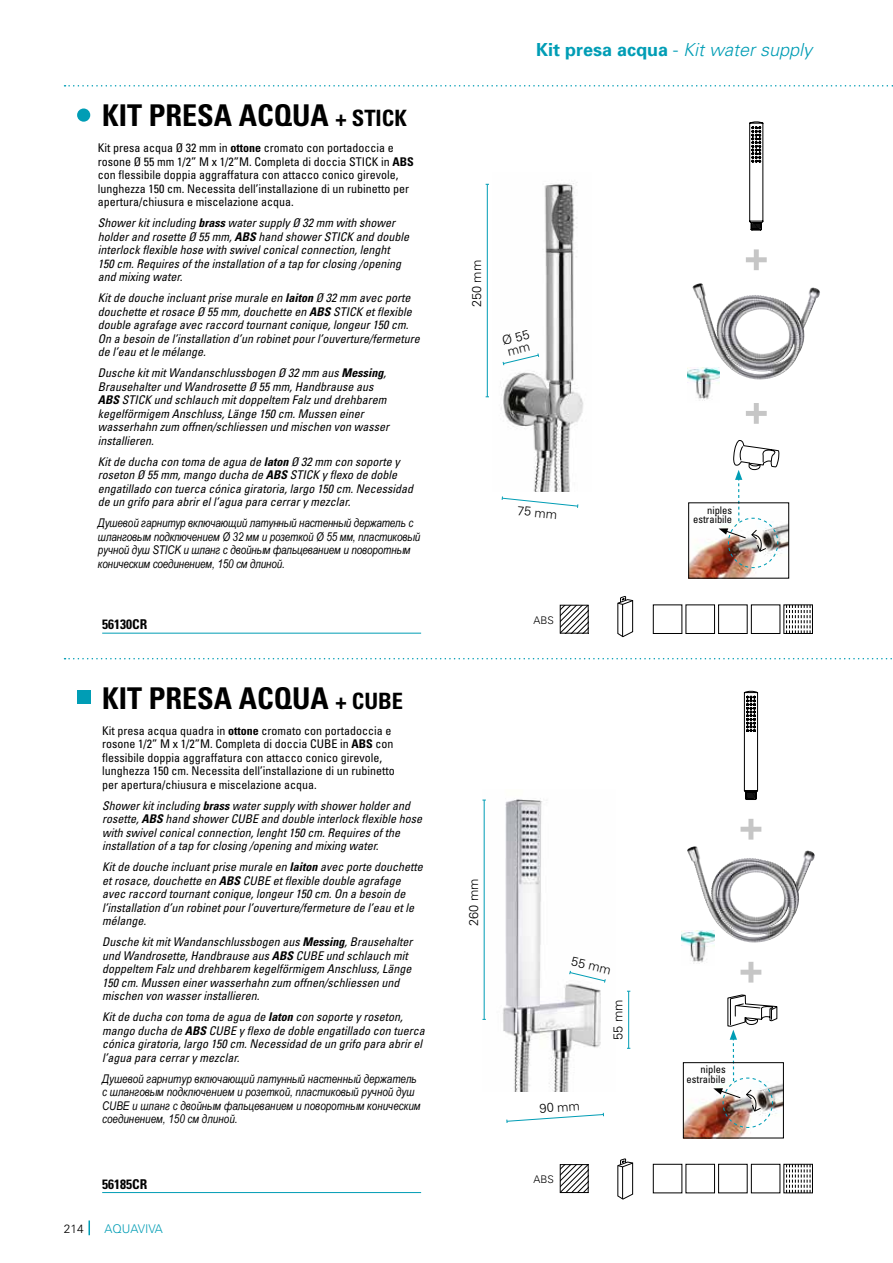
<style>
.page{position:relative;width:893px;height:1263px;background:#fff}
.page>*{position:absolute;margin:0;border:0;box-sizing:border-box;transform-origin:0 0}
.t1{font:700 condensed 30px "Univers";color:#000}
.t2{font:italic 300 18px "Univers";color:#009db5}
.t3{font:700 condensed 13.5px "Univers";color:#000}
.t4{font:300 12.75px/12px "Univers";color:#000}
.t5{font:italic condensed 12px/13.5px "Univers";color:#000}
.t6{font:condensed 12px/13.5px "Univers";color:#000}
.t7{font:italic 12px/13.5px "Arial Narrow";letter-spacing:-.01em;color:#000}
.t8{font:300 12px "Univers";color:#009db5}
.t9{font:300 12px "Univers";color:#000}
.t10{font:condensed 10.5px/9.3px "Univers";color:#000;text-align:right}
.t11{font:300 10.5px "Univers";color:#000}
.s1{font-size:22.5px}
.s2{font-weight:700}
.s3{font-weight:700;font-style:normal}
.s4{font-style:normal}
</style>
<div class="page">
<svg style="left:65px;top:85px;width:828px;height:2px"></svg>
<svg style="left:65px;top:658px;width:827px;height:1px"></svg>
<img style="left:482px;top:798px;width:119px;height:293px">
<img style="left:687px;top:847px;width:128px;height:96px">
<img style="left:692px;top:284px;width:128px;height:96px">
<img style="left:682px;top:930px;width:33px;height:34px">
<img style="left:687px;top:367px;width:33px;height:34px">
<img style="left:685px;top:1084px;width:97px;height:52px">
<img style="left:690px;top:524px;width:97px;height:52px">
<div style="left:683px;top:1062px;width:101px;height:76px;border:1px solid #000"></div>
<div style="left:688px;top:503px;width:101px;height:75px;border:1px solid #000"></div>
<svg style="left:740px;top:819px;width:21px;height:20px"></svg>
<svg style="left:746px;top:249px;width:21px;height:21px"></svg>
<svg style="left:740px;top:962px;width:21px;height:20px"></svg>
<svg style="left:746px;top:403px;width:21px;height:21px"></svg>
<svg style="left:713px;top:994px;width:64px;height:134px"></svg>
<img style="left:719px;top:440px;width:61px;height:129px">
<svg style="left:744px;top:691px;width:14px;height:109px"></svg>
<svg style="left:749px;top:121px;width:14px;height:110px"></svg>
<hr style="left:102px;top:1192px;width:319px;height:1px;background:#009db5">
<div style="left:77px;top:691px;width:13px;height:13px;background:#009db5"></div>
<svg style="left:562px;top:1166px;width:24px;height:25px"></svg>
<div style="left:560px;top:1164px;width:28px;height:29px;border:1px solid #000"></div>
<div style="left:718px;top:1164px;width:29px;height:29px;border:1px solid #000"></div>
<div style="left:751px;top:1164px;width:29px;height:29px;border:1px solid #000"></div>
<div style="left:686px;top:1164px;width:29px;height:29px;border:1px solid #000"></div>
<div style="left:653px;top:1164px;width:29px;height:29px;border:1px solid #000"></div>
<div style="left:784px;top:1164px;width:29px;height:29px;border:1px solid #000"></div>
<svg style="left:786px;top:1164px;width:24px;height:29px"></svg>
<hr style="left:102px;top:633px;width:319px;height:1px;background:#009db5">
<div style="left:77px;top:108px;width:13px;height:14px;background:#009db5;border-radius:50%"></div>
<img style="left:501px;top:182px;width:83px;height:309px">
<div style="left:718px;top:605px;width:29px;height:29px;border:1px solid #000"></div>
<div style="left:751px;top:605px;width:29px;height:29px;border:1px solid #000"></div>
<div style="left:686px;top:605px;width:29px;height:29px;border:1px solid #000"></div>
<div style="left:653px;top:605px;width:29px;height:29px;border:1px solid #000"></div>
<div style="left:784px;top:605px;width:29px;height:29px;border:1px solid #000"></div>
<svg style="left:786px;top:605px;width:24px;height:28px"></svg>
<svg style="left:562px;top:607px;width:24px;height:24px"></svg>
<div style="left:560px;top:605px;width:28px;height:28px;border:1px solid #000"></div>
<svg style="left:617px;top:1159px;width:16px;height:40px"></svg>
<svg style="left:617px;top:596px;width:16px;height:41px"></svg>
<hr style="left:484px;top:800px;width:1px;height:219px;background:#009db5">
<hr style="left:628px;top:991px;width:1px;height:57px;background:#009db5">
<svg style="left:569px;top:970px;width:37px;height:13px"></svg>
<svg style="left:506px;top:1113px;width:98px;height:10px"></svg>
<hr style="left:487px;top:184px;width:1px;height:213px;background:#009db5">
<svg style="left:501px;top:496px;width:77px;height:12px"></svg>
<svg style="left:502px;top:353px;width:38px;height:13px"></svg>
<svg style="left:88px;top:1220px;width:2px;height:15px"></svg>
<h1 class="t1" style="left:102px;top:97px;width:306px">KIT PRESA ACQUA <span class="s1">+ STICK</span></h1>
<p class="t6" style="left:98px;top:141px;width:317px">Kit presa acqua Ø 32 mm in <span class="s2">ottone</span> cromato con portadoccia e rosone Ø 55 mm 1/2” M x 1/2”M. Completa di doccia STICK in <span class="s2">ABS </span>con flessibile doppia aggraffatura con attacco conico girevole, lunghezza 150 cm. Necessita dell’installazione di un rubinetto per apertura/chiusura e miscelazione acqua.</p>
<p class="t5" style="left:98px;top:216px;width:313px">Shower kit including <span class="s2">brass</span> water supply Ø 32 mm with shower holder and rosette Ø 55 mm, <span class="s2">ABS</span> hand shower STICK and double interlock flexible hose with swivel conical connection, lenght<br>150 cm. Requires of the installation of a tap for closing /opening and mixing water.</p>
<p class="t5" style="left:98px;top:291px;width:323px">Kit de douche incluant prise murale en <span class="s2">laiton</span> Ø 32 mm avec porte douchette et rosace Ø 55 mm, douchette en <span class="s2">ABS</span> STICK et flexible double agrafage avec raccord tournant conique, longeur 150 cm.<br>On a besoin de l’installation d’un robinet pour l’ouverture/fermeture de l’eau et le mélange.</p>
<p class="t5" style="left:98px;top:366px;width:293px">Dusche kit mit Wandanschlussbogen Ø 32 mm aus <span class="s2">Messing</span>, Brausehalter und Wandrosette Ø 55 mm, Handbrause aus <span class="s2">ABS</span> STICK und schlauch mit doppeltem Falz und drehbarem kegelförmigem Anschluss, Länge 150 cm. Mussen einer wasserhahn zum offnen/schliessen und mischen von wasser installieren.</p>
<p class="t5" style="left:98px;top:454px;width:317px">Kit de ducha con toma de agua de <span class="s2">laton</span> Ø 32 mm con soporte y roseton Ø 55 mm, mango ducha de <span class="s2">ABS</span> STICK y flexo de doble engatillado con tuerca cónica giratoria, largo 150 cm. Necessidad de un grifo para abrir el l’agua para cerrar y mezclar.</p>
<p class="t7" style="left:98px;top:516px;width:324px">Душевой гарнитур включающий латунный настенный держатель с шланговым подключением Ø 32 мм и розеткой Ø 55 мм, пластиковый ручной душ STICK и шланг с двойным фальцеванием и поворотным коническим соединением, 150 см длиной.</p>
<h2 class="t2" style="left:536px;top:39px;width:278px"><span class="s3">Kit presa acqua</span> <span class="s4">-</span> Kit water supply</h2>
<p class="t4" style="left:470px;top:307px;width:49px;rotate:-90deg">250 mm</p>
<p class="t4" style="left:501px;top:334px;width:29px;rotate:-14deg">Ø 55 mm</p>
<p class="t4" style="left:518px;top:504px;width:42px;rotate:6deg">75 mm</p>
<p class="t10" style="left:693px;top:505px;width:41px">niples estraibile</p>
<p class="t3" style="left:102px;top:616px;width:46px">56130CR</p>
<p class="t11" style="left:534px;top:614px;width:22px">ABS</p>
<h1 class="t1" style="left:102px;top:680px;width:302px">KIT PRESA ACQUA <span class="s1">+ CUBE</span></h1>
<p class="t6" style="left:102px;top:723px;width:294px">Kit presa acqua quadra in <span class="s2">ottone</span> cromato con portadoccia e rosone 1/2” M x 1/2”M. Completa di doccia CUBE in <span class="s2">ABS</span> con flessibile doppia aggraffatura con attacco conico girevole, lunghezza 150 cm. Necessita dell’installazione di un rubinetto per apertura/chiusura e miscelazione acqua.</p>
<p class="t5" style="left:102px;top:798px;width:321px">Shower kit including <span class="s2">brass</span> water supply with shower holder and rosette, <span class="s2">ABS</span> hand shower CUBE and double interlock flexible hose with swivel conical connection, lenght 150 cm. Requires of the installation of a tap for closing /opening and mixing water.</p>
<p class="t5" style="left:102px;top:860px;width:322px">Kit de douche incluant prise murale en <span class="s2">laiton</span> avec porte douchette et rosace, douchette en <span class="s2">ABS</span> CUBE et flexible double agrafage avec raccord tournant conique, longeur 150 cm. On a besoin de l’installation d’un robinet pour l’ouverture/fermeture de l’eau et le mélange.</p>
<p class="t5" style="left:102px;top:935px;width:312px">Dusche kit mit Wandanschlussbogen aus <span class="s2">Messing</span>, Brausehalter und Wandrosette, Handbrause aus <span class="s2">ABS</span> CUBE und schlauch mit doppeltem Falz und drehbarem kegelförmigem Anschluss, Länge 150 cm. Mussen einer wasserhahn zum offnen/schliessen und mischen von wasser installieren.</p>
<p class="t5" style="left:102px;top:1010px;width:324px">Kit de ducha con toma de agua de <span class="s2">laton</span> con soporte y roseton, mango ducha de <span class="s2">ABS</span> CUBE y flexo de doble engatillado con tuerca cónica giratoria, largo 150 cm. Necessidad de un grifo para abrir el l’agua para cerrar y mezclar.</p>
<p class="t7" style="left:102px;top:1072px;width:320px">Душевой гарнитур включающий латунный настенный держатель с шланговым подключением и розеткой, пластиковый ручной душ CUBE и шланг с двойным фальцеванием и поворотным коническим соединением, 150 см длиной.</p>
<p class="t4" style="left:467px;top:926px;width:49px;rotate:-90deg">260 mm</p>
<p class="t4" style="left:573px;top:954px;width:42px;rotate:14deg">55 mm</p>
<p class="t4" style="left:539px;top:1102px;width:42px;rotate:-4deg">90 mm</p>
<p class="t4" style="left:612px;top:1040px;width:42px;rotate:-90deg">55 mm</p>
<p class="t3" style="left:102px;top:1175px;width:46px">56185CR</p>
<p class="t11" style="left:534px;top:1173px;width:22px">ABS</p>
<p class="t9" style="left:64px;top:1221px;width:22px">214</p>
<p class="t8" style="left:105px;top:1221px;width:60px">AQUAVIVA</p>
<p class="t10" style="left:687px;top:1065px;width:41px">niples estraibile</p>
</div>
